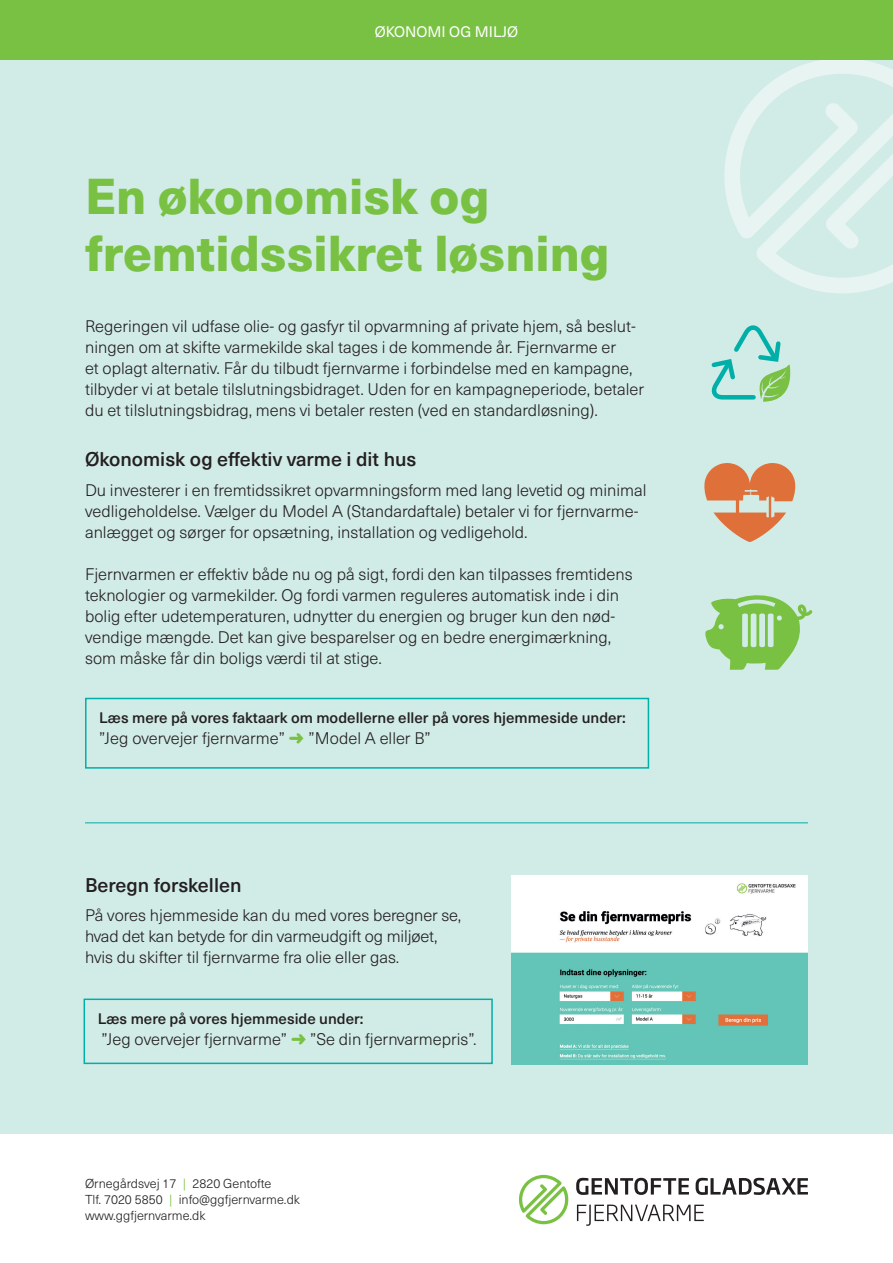
<style>
.page{position:relative;width:893px;height:1263px;background:#fff}
.page>*{position:absolute;margin:0;border:0;box-sizing:border-box;transform-origin:0 0}
.t1{font:800 49.5px/57px "Neue Haas Unica Pro";color:#79c142}
.t2{font:500 19.5px "Neue Haas Unica Pro";color:#231f20}
.t3{font:300 16.5px/21px "Neue Haas Unica Pro";color:#231f20}
.t4{font:500 15px "Neue Haas Unica Pro";color:#231f20}
.t5{font:15px "Neue Haas Unica Pro";color:#fff}
.t6{font:300 12.75px/16.4px "Neue Haas Unica Pro";color:#231f20}
.s1{color:#79c142}
</style>
<div class="page">
<div style="left:0;top:0;width:893px;height:1134px;background:#d1ebe6"></div>
<svg style="left:519px;top:1175px;width:289px;height:51px"></svg>
<svg style="left:724px;top:60px;width:169px;height:233px"></svg>
<div style="left:0;top:0;width:893px;height:60px;background:#79c142"></div>
<img style="left:511px;top:875px;width:297px;height:189px">
<svg style="left:711px;top:325px;width:80px;height:77px"></svg>
<svg style="left:704px;top:463px;width:91px;height:79px"></svg>
<hr style="left:85px;top:822px;width:723px;height:1px;background:#00afa8">
<svg style="left:705px;top:595px;width:107px;height:75px"></svg>
<div style="left:84px;top:998px;width:409px;height:66px;border:2px solid #00afa8"></div>
<div style="left:85px;top:698px;width:564px;height:71px;border:2px solid #00afa8"></div>
<p class="t5" style="left:375px;top:23px;width:145px">ØKONOMI OG MILJØ</p>
<h1 class="t1" style="left:85px;top:169px;width:526px">En økonomisk og fremtidssikret løsning</h1>
<p class="t3" style="left:85px;top:315px;width:561px">Regeringen vil udfase olie- og gasfyr til opvarmning af private hjem, så beslut&shy;ningen om at skifte varmekilde skal tages i de kommende år. Fjernvarme er<br>et oplagt alternativ. Får du tilbudt fjernvarme i forbindelse med en kampagne, tilbyder vi at betale tilslutningsbidraget. Uden for en kampagneperiode, betaler du et tilslutningsbidrag, mens vi betaler resten (ved en standardløsning).</p>
<p class="t2" style="left:85px;top:448px;width:333px">Økonomisk og effektiv varme i dit hus</p>
<p class="t3" style="left:85px;top:480px;width:563px">Du investerer i en fremtidssikret opvarmningsform med lang levetid og minimal vedligeholdelse. Vælger du Model A (Standardaftale) betaler vi for fjernvarme&shy;anlægget og sørger for opsætning, installation og vedligehold.</p>
<p class="t3" style="left:85px;top:564px;width:549px">Fjernvarmen er effektiv både nu og på sigt, fordi den kan tilpasses fremtidens teknologier og varmekilder. Og fordi varmen reguleres automatisk inde i din bolig efter udetemperaturen, udnytter du energien og bruger kun den nød&shy;vendige mængde. Det kan give besparelser og en bedre energimærkning, som måske får din boligs værdi til at stige.</p>
<p class="t4" style="left:99px;top:709px;width:528px">Læs mere på vores faktaark om modellerne eller på vores hjemmeside under:</p>
<p class="t3" style="left:99px;top:728px;width:333px">”Jeg overvejer fjernvarme” <span class="s1">➜</span> ”Model A eller B”</p>
<p class="t2" style="left:85px;top:873px;width:158px">Beregn forskellen</p>
<p class="t3" style="left:85px;top:905px;width:378px">På vores hjemmeside kan du med vores beregner se, hvad det kan betyde for din varmeudgift og miljøet, hvis du skifter til fjernvarme fra olie eller gas.</p>
<p class="t4" style="left:98px;top:1010px;width:267px">Læs mere på vores hjemmeside under:</p>
<p class="t3" style="left:102px;top:1029px;width:377px">”Jeg overvejer fjernvarme” <span class="s1">➜</span> ”Se din fjernvarmepris”.</p>
<p class="t6" style="left:85px;top:1175px;width:216px">Ørnegårdsvej 17 <span class="s1">|</span> 2820 Gentofte<br>Tlf. 7020 5850 <span class="s1">|</span> info@ggfjernvarme.dk www.ggfjernvarme.dk</p>
</div>
